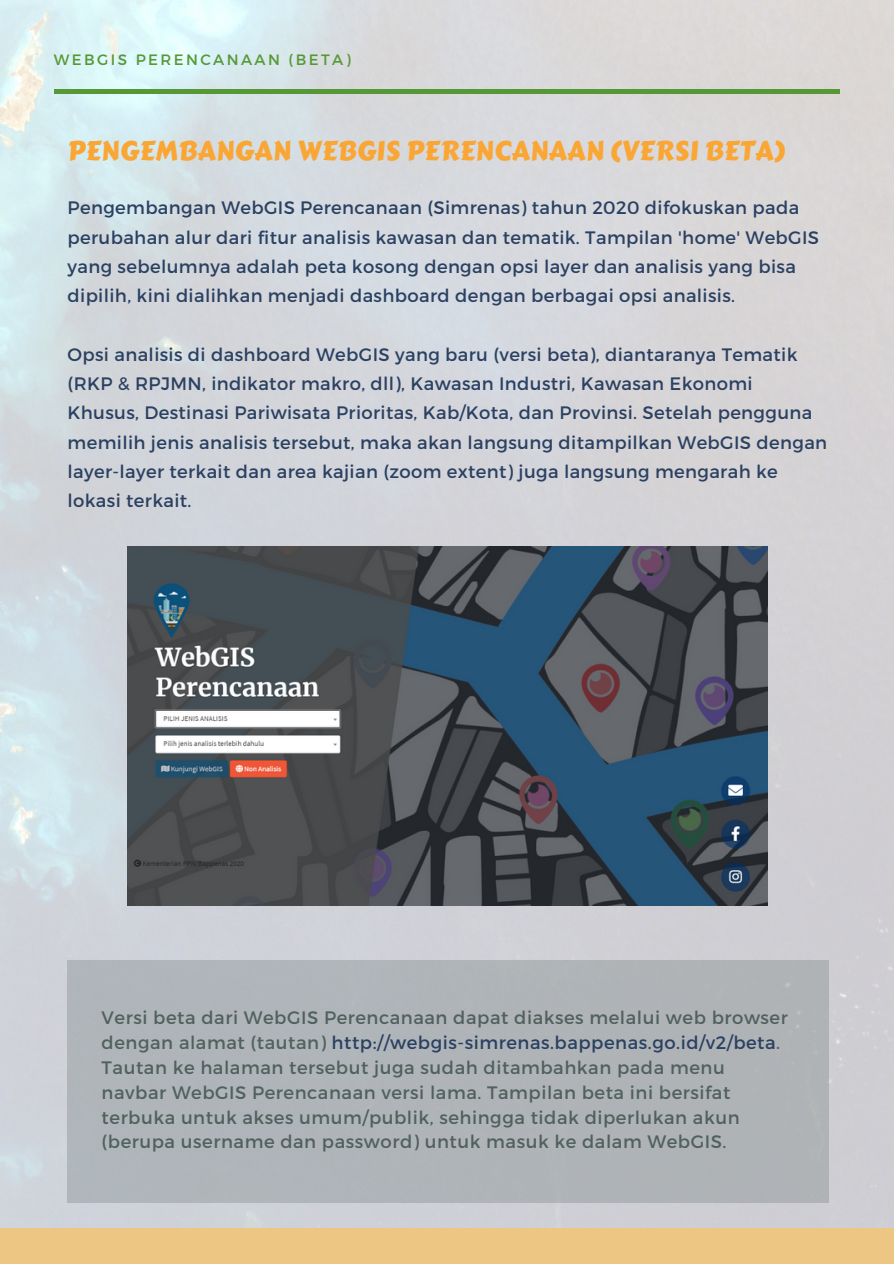
<style>
.page{position:relative;width:894px;height:1264px;background:#fff}
.page>*{position:absolute;margin:0;border:0;box-sizing:border-box;transform-origin:0 0}
.t1{font:27px "Carter One";letter-spacing:.01em;color:#faa634}
.t2{font:18px/29.2px "Montserrat";letter-spacing:.02em;color:#2b4162}
.t3{font:18px/24.8px "Montserrat";letter-spacing:.03em;color:#51615d}
.t4{font:15px "Montserrat";letter-spacing:.16em;color:#569836}
.s1{color:#2b4162}
</style>
<div class="page">
<img style="left:0;top:0;width:893px;height:1228px">
<div style="left:68px;top:960px;width:761px;height:242px;background:#afb4b8"></div>
<img style="left:127px;top:546px;width:640px;height:359px">
<hr style="left:54px;top:90px;width:785px;height:4px;background:#569836">
<div style="left:0;top:1228px;width:893px;height:35px;background:#eec684"></div>
<p class="t4" style="left:54px;top:50px;width:298px">WEBGIS PERENCANAAN (BETA)</p>
<p class="t1" style="left:67px;top:130px;width:718px">PENGEMBANGAN WEBGIS PERENCANAAN (VERSI BETA)</p>
<p class="t2" style="left:68px;top:192px;width:752px">Pengembangan WebGIS Perencanaan (Simrenas) tahun 2020 difokuskan pada perubahan alur dari fitur analisis kawasan dan tematik. Tampilan 'home' WebGIS yang sebelumnya adalah peta kosong dengan opsi layer dan analisis yang bisa dipilih, kini dialihkan menjadi dashboard dengan berbagai opsi analisis.</p>
<p class="t2" style="left:68px;top:339px;width:761px">Opsi analisis di dashboard WebGIS yang baru (versi beta), diantaranya Tematik (RKP &amp; RPJMN, indikator makro, dll), Kawasan Industri, Kawasan Ekonomi Khusus, Destinasi Pariwisata Prioritas, Kab/Kota, dan Provinsi. Setelah pengguna memilih jenis analisis tersebut, maka akan langsung ditampilkan WebGIS dengan layer-layer terkait dan area kajian (zoom extent) juga langsung mengarah ke lokasi terkait.</p>
<p class="t3" style="left:102px;top:1004px;width:687px">Versi beta dari WebGIS Perencanaan dapat diakses melalui web browser dengan alamat (tautan) <span class="s1">http://webgis-simrenas.bappenas.go.id/v2/beta</span>.<br>Tautan ke halaman tersebut juga sudah ditambahkan pada menu navbar WebGIS Perencanaan versi lama. Tampilan beta ini bersifat terbuka untuk akses umum/publik, sehingga tidak diperlukan akun (berupa username dan password) untuk masuk ke dalam WebGIS.</p>
</div>
